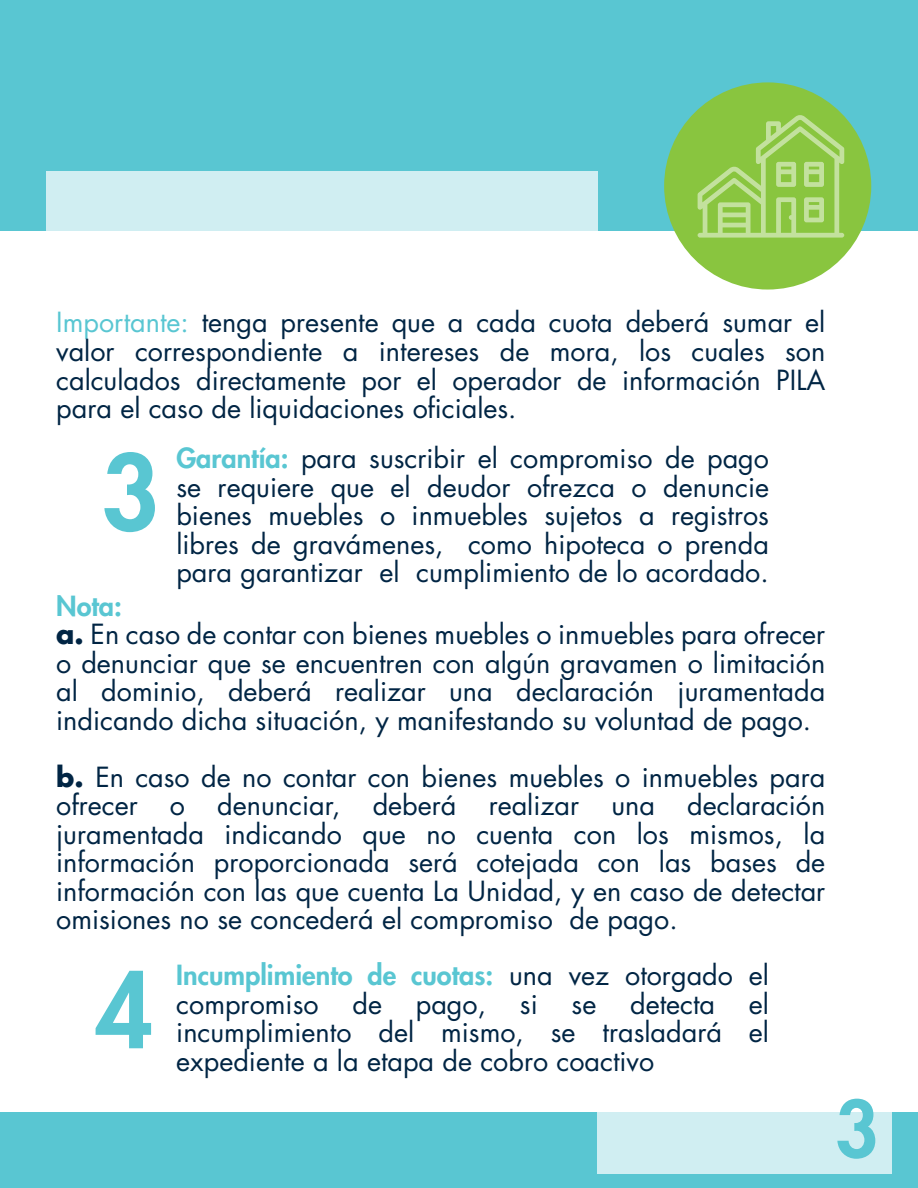
<style>
.page{position:relative;width:918px;height:1188px;background:#fff}
.page>*{position:absolute;margin:0;border:0;box-sizing:border-box;transform-origin:0 0}
.t1{font:800 100.95px "Futura Std";color:#59c6d2}
.t2{font:800 75.75px "Futura Std";color:#59c6d2}
.t3{font:27px/28.5px "Futura Std";color:#012544;text-align:justify}
.s1{color:#59c6d2}
.s2{font-weight:800;color:#59c6d2}
.s3{font-weight:700}
</style>
<div class="page">
<div style="left:0;top:0;width:918px;height:231px;background:#59c6d2"></div>
<div style="left:46px;top:171px;width:552px;height:60px;background:#d0eef2"></div>
<div style="left:0;top:1113px;width:918px;height:75px;background:#59c6d2"></div>
<div style="left:664px;top:82px;width:207px;height:208px;background:#89c53f;border-radius:50%"></div>
<div style="left:598px;top:1112px;width:294px;height:61px;background:#d0eef2"></div>
<svg style="left:698px;top:115px;width:146px;height:123px"></svg>
<p class="t3" style="left:56px;top:309px;width:771px"><span class="s1">Importante:</span> tenga presente que a cada cuota deberá sumar el valor correspondiente a intereses de mora, los cuales son calculados directamente por el operador de información PILA para el caso de liquidaciones oficiales.</p>
<p class="t3" style="left:176px;top:444px;width:594px"><span class="s2">Garantía:</span> para suscribir el compromiso de pago se requiere que el deudor ofrezca o denuncie bienes muebles o inmuebles sujetos a registros libres de gravámenes, como hipoteca o prenda para garantizar el cumplimiento de lo acordado.</p>
<h1 class="t1" style="left:101px;top:429px;width:60px">3</h1>
<p class="t3" style="left:56px;top:592px;width:771px;text-align:left"><span class="s2">Nota:<br></span><span class="s3">a.</span> En caso de contar con bienes muebles o inmuebles para ofrecer o denunciar que se encuentren con algún gravamen o limitación al dominio, deberá realizar una declaración juramentada indicando dicha situación, y manifestando su voluntad de pago.</p>
<p class="t3" style="left:56px;top:763px;width:771px"><span class="s3">b.</span> En caso de no contar con bienes muebles o inmuebles para ofrecer o denunciar, deberá realizar una declaración juramentada indicando que no cuenta con los mismos, la información proporcionada será cotejada con las bases de información con las que cuenta La Unidad, y en caso de detectar omisiones no se concederá el compromiso de pago.</p>
<p class="t3" style="left:176px;top:962px;width:594px"><span class="s2">Incumplimiento de cuotas:</span> una vez otorgado el compromiso</p>
<h1 class="t1" style="left:95px;top:947px;width:60px">4</h1>
<p class="t3" style="left:176px;top:990px;width:594px;text-align:right">el<br>incumplimiento del mismo, se trasladará el</p>
<p class="t3" style="left:352px;top:990px;width:31px">de</p>
<p class="t3" style="left:416px;top:990px;width:72px">pago,</p>
<p class="t3" style="left:520px;top:990px;width:19px">si</p>
<p class="t3" style="left:572px;top:990px;width:26px">se</p>
<p class="t3" style="left:630px;top:990px;width:86px">detecta</p>
<p class="t3" style="left:176px;top:1047px;width:479px">expediente a la etapa de cobro coactivo</p>
<h2 class="t2" style="left:835px;top:1081px;width:45px">3</h2>
</div>
